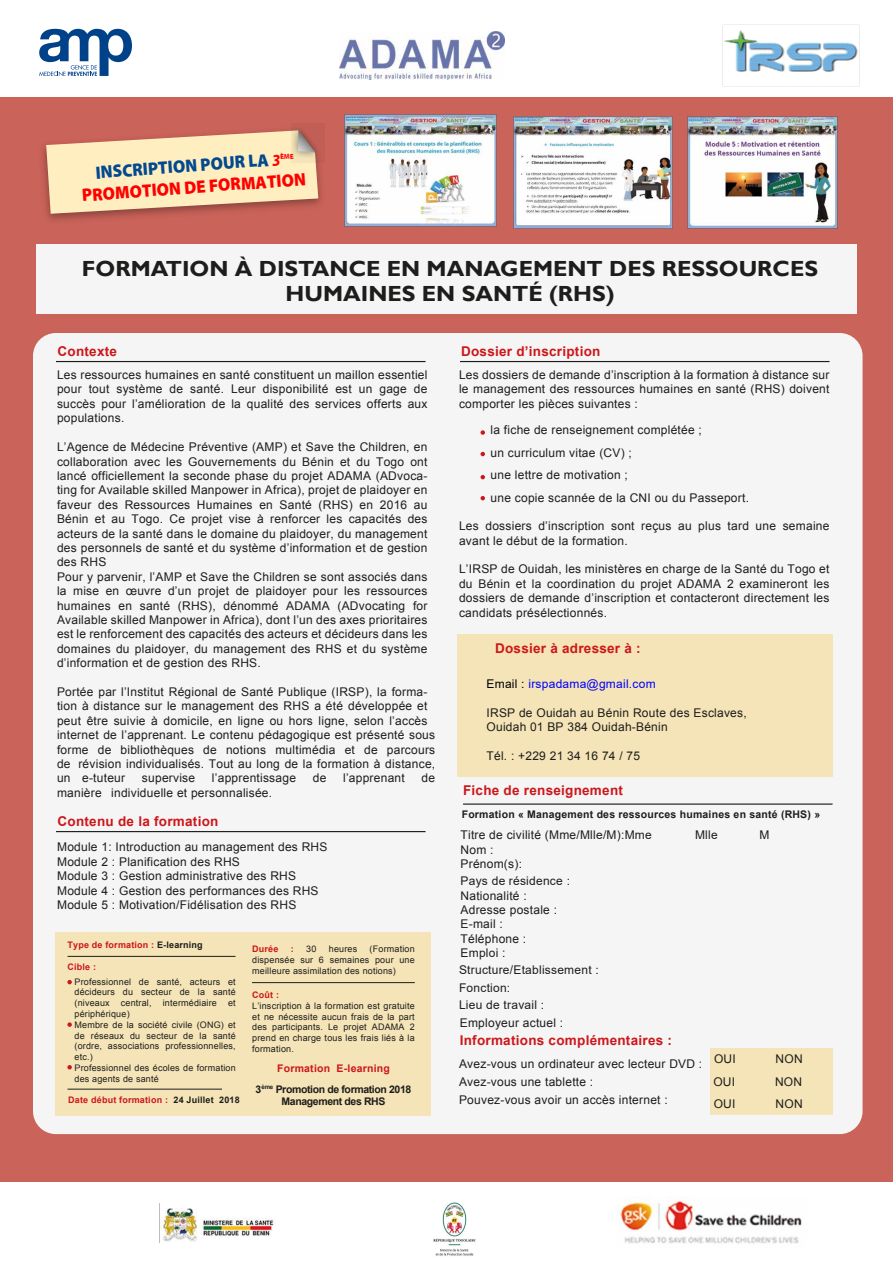
<style>
.page{position:relative;width:893px;height:1263px;background:#fff}
.page>*{position:absolute;margin:0;border:0;box-sizing:border-box;transform-origin:0 0}
.t1{font:700 21.9px/24.8px "Gill Sans";color:#1d1d1b;text-align:center;scale:1.04 1}
.t2{font:900 18px "Myriad Pro";color:#f00;scale:.94 1}
.t3{font:900 18px "Myriad Pro";color:#03498f;scale:.94 1}
.t4{font:700 13.5px "Arial";letter-spacing:.02em;color:#cd171a}
.t5{font:12px/14.4px "Arial";letter-spacing:.02em;color:#1d1d1b}
.t6{font:12px "Arial";letter-spacing:.02em;color:#00f}
.t7{font:700 10.5px/21px "Arial";letter-spacing:-.035em;color:#1d1d1b;text-align:center}
.t8{font:700 10.5px "Arial";letter-spacing:.02em;color:#1d1d1b}
.t9{font:9px/10.8px "Arial";letter-spacing:.02em;color:#1d1d1b;text-align:justify}
.t10{font:700 9px "Arial";letter-spacing:.02em;color:#cd171a}
.s1{font-weight:700;font-style:italic;font-size:16.5px;color:#f00}
.s2{color:#000}
.s3{color:#1d1d1b}
.s4{color:#cd171a}
</style>
<div class="page">
<div style="left:0;top:97px;width:893px;height:1085px;background:#ca6359"></div>
<div style="left:36px;top:245px;width:820px;height:69px;background:#f5f5f6"></div>
<img style="left:687px;top:117px;width:151px;height:111px">
<img style="left:344px;top:115px;width:152px;height:111px">
<img style="left:513px;top:116px;width:159px;height:112px">
<img style="left:43px;top:146px;width:278px;height:75px">
<div style="left:291px;top:124px;width:34px;height:41px;background:#c15f56"></div>
<img style="left:340px;top:31px;width:164px;height:48px">
<img style="left:722px;top:25px;width:138px;height:61px">
<div style="left:33px;top:333px;width:829px;height:801px;background:#f5f5f6;border-radius:23px"></div>
<svg style="left:39px;top:29px;width:93px;height:47px"></svg>
<div style="left:56px;top:931px;width:374px;height:184px;background:#f4e4b8"></div>
<div style="left:458px;top:634px;width:374px;height:143px;background:#f4e4b8"></div>
<svg style="left:67px;top:1065px;width:5px;height:4px"></svg>
<svg style="left:67px;top:1022px;width:5px;height:5px"></svg>
<svg style="left:67px;top:980px;width:5px;height:4px"></svg>
<svg style="left:480px;top:475px;width:5px;height:4px"></svg>
<svg style="left:480px;top:496px;width:5px;height:4px"></svg>
<svg style="left:480px;top:452px;width:5px;height:4px"></svg>
<svg style="left:480px;top:430px;width:5px;height:5px"></svg>
<hr style="left:68px;top:956px;width:167px;height:1px;background:#1d1d1b">
<hr style="left:68px;top:1089px;width:154px;height:1px;background:#1d1d1b">
<hr style="left:252px;top:982px;width:163px;height:1px;background:#1d1d1b">
<hr style="left:463px;top:803px;width:369px;height:2px;background:#1d1d1b">
<hr style="left:56px;top:361px;width:369px;height:1px;background:#1d1d1b">
<hr style="left:56px;top:831px;width:369px;height:1px;background:#1d1d1b">
<hr style="left:460px;top:361px;width:369px;height:1px;background:#1d1d1b">
<div style="left:711px;top:1048px;width:122px;height:66px;background:#f4e4b8"></div>
<img style="left:159px;top:1203px;width:115px;height:39px">
<img style="left:616px;top:1199px;width:186px;height:45px">
<img style="left:433px;top:1202px;width:43px;height:54px">
<svg style="left:46px;top:130px;width:272px;height:84px;background:#f0cfa9"></svg>
<h2 class="t3" style="left:95px;top:162px;width:199px;rotate:-4deg">INSCRIPTION POUR LA <span class="s1">3</span></h2>
<h2 class="t2" style="left:81px;top:185px;width:240px;rotate:-4deg">PROMOTION DE FORMATION</h2>
<h1 class="t1" style="left:82px;top:257px;width:709px">FORMATION À DISTANCE EN MANAGEMENT DES RESSOURCES<br>HUMAINES EN SANTÉ (RHS)</h1>
<p class="t4" style="left:58px;top:343px;width:61px">Contexte</p>
<p class="t4" style="left:461px;top:343px;width:141px">Dossier d’inscription</p>
<p class="t5" style="left:57px;top:368px;width:372px;text-align:justify">Les ressources humaines en santé constituent un maillon essentiel pour tout système de santé. Leur disponibilité est un gage de succès pour l’amélioration de la qualité des services offerts aux populations.</p>
<p class="t5" style="left:57px;top:440px;width:372px">L’Agence de Médecine Préventive (AMP) et Save the Children, en collaboration avec les Gouvernements du Bénin et du Togo ont lancé officiellement la seconde phase du projet ADAMA (ADvoca&shy;ting for Available skilled Manpower in Africa), projet de plaidoyer en faveur des Ressources Humaines en Santé (RHS) en 2016 au Bénin et au Togo. Ce projet vise à renforcer les capacités des acteurs de la santé dans le domaine du plaidoyer, du management des personnels de santé et du système d’information et de gestion des RHS<br>Pour y parvenir, l’AMP et Save the Children se sont associés dans la mise en œuvre d’un projet de plaidoyer pour les ressources humaines en santé (RHS), dénommé ADAMA (ADvocating for Available skilled Manpower in Africa), dont l’un des axes prioritaires est le renforcement des capacités des acteurs et décideurs dans les domaines du plaidoyer, du management des RHS et du système d’information et de gestion des RHS.</p>
<p class="t5" style="left:57px;top:685px;width:380px">Portée par l’Institut Régional de Santé Publique (IRSP), la forma&shy;tion à distance sur le management des RHS a été développée et peut être suivie à domicile, en ligne ou hors ligne, selon l’accès internet de l’apprenant. Le contenu pédagogique est présenté sous forme de bibliothèques de notions multimédia et de parcours de révision individualisés. Tout au long de la formation à distance, un e-tuteur</p>
<p class="t5" style="left:459px;top:368px;width:372px;text-align:justify">Les dossiers de demande d’inscription à la formation à distance sur le management des ressources humaines en santé (RHS) doivent comporter les pièces suivantes :</p>
<p class="t5" style="left:491px;top:419px;width:260px;line-height:22.5px">la fiche de renseignement complétée ;<br>un curriculum vitae (CV) ;<br>une lettre de motivation ;<br>une copie scannée de la CNI ou du Passeport.</p>
<p class="t5" style="left:459px;top:519px;width:372px">Les dossiers d’inscription sont reçus au plus tard une semaine avant le début de la formation.</p>
<p class="t5" style="left:459px;top:562px;width:372px;text-align:justify">L’IRSP de Ouidah, les ministères en charge de la Santé du Togo et du Bénin et la coordination du projet ADAMA 2 examineront les dossiers de demande d’inscription et contacteront directement les candidats présélectionnés.</p>
<p class="t4" style="left:495px;top:639px;width:147px">Dossier à adresser à :</p>
<p class="t6" style="left:486px;top:675px;width:171px"><span class="s2">Email :</span> irspadama@gmail.com</p>
<p class="t5" style="left:486px;top:705px;width:262px">IRSP de Ouidah au Bénin Route des Esclaves,<br>Ouidah 01 BP 384 Ouidah-Bénin</p>
<p class="t5" style="left:486px;top:749px;width:155px">Tél. : +229 21 34 16 74 / 75</p>
<p class="t5" style="left:142px;top:771px;width:55px">supervise</p>
<p class="t5" style="left:212px;top:771px;width:86px">l’apprentissage</p>
<p class="t5" style="left:313px;top:771px;width:15px">de</p>
<p class="t5" style="left:343px;top:771px;width:63px">l’apprenant</p>
<p class="t5" style="left:422px;top:771px;width:15px">de</p>
<p class="t5" style="left:57px;top:785px;width:217px">manière individuelle et personnalisée.</p>
<p class="t4" style="left:58px;top:812px;width:162px">Contenu de la formation</p>
<p class="t4" style="left:463px;top:781px;width:161px">Fiche de renseignement</p>
<p class="t8" style="left:462px;top:807px;width:360px">Formation « Management des ressources humaines en santé (RHS) »</p>
<p class="t5" style="left:460px;top:828px;width:193px">Titre de civilité (Mme/Mlle/M):Mme</p>
<p class="t5" style="left:695px;top:828px;width:24px">Mlle</p>
<p class="t5" style="left:759px;top:828px;width:11px">M</p>
<p class="t5" style="left:460px;top:842px;width:63px">Nom :<br>Prénom(s):</p>
<p class="t5" style="left:460px;top:874px;width:111px">Pays de résidence :<br>Nationalité :<br>Adresse postale :<br>E-mail :<br>Téléphone :<br>Emploi :</p>
<p class="t5" style="left:459px;top:961px;width:141px;line-height:17.4px">Structure/Etablissement :<br>Fonction:<br>Lieu de travail :<br>Employeur actuel :</p>
<p class="t4" style="left:460px;top:1031px;width:214px">Informations complémentaires :</p>
<p class="t5" style="left:57px;top:840px;width:272px">Module 1: Introduction au management des RHS Module 2 : Planification des RHS<br>Module 3 : Gestion administrative des RHS Module 4 : Gestion des performances des RHS Module 5 : Motivation/Fidélisation des RHS</p>
<p class="t10" style="left:68px;top:939px;width:137px">Type de formation : <span class="s3">E-learning</span></p>
<p class="t9" style="left:252px;top:944px;width:164px;text-indent:117px">(Formation dispensée sur 6 semaines pour une meilleure assimilation des notions)</p>
<p class="t10" style="left:252px;top:989px;width:28px">Coût :</p>
<p class="t9" style="left:252px;top:1000px;width:164px">L’inscription à la formation est gratuite et ne nécessite aucun frais de la part des participants. Le projet ADAMA 2 prend en charge tous les frais liés à la formation.</p>
<p class="t7" style="left:256px;top:1058px;width:157px"><span class="s4">Formation E-learning<br></span>3<sup>ème</sup> Promotion de formation 2018</p>
<p class="t7" style="left:281px;top:1091px;width:106px">Management des RHS</p>
<p class="t10" style="left:252px;top:943px;width:28px">Durée</p>
<p class="t10" style="left:291px;top:943px;width:4px">:</p>
<p class="t9" style="left:306px;top:944px;width:12px">30</p>
<p class="t9" style="left:329px;top:944px;width:30px">heures</p>
<p class="t10" style="left:68px;top:961px;width:30px">Cible :</p>
<p class="t9" style="left:74px;top:976px;width:163px;text-align:left">Professionnel de santé, acteurs et décideurs du secteur de la santé (niveaux central, intermédiaire et périphérique)<br>Membre de la société civile (ONG) et de réseaux du secteur de la santé (ordre, associations professionnelles, etc.)<br>Professionnel des écoles de formation des agents de santé</p>
<p class="t5" style="left:459px;top:1056px;width:278px">Avez-vous un ordinateur avec lecteur DVD : OUI</p>
<p class="t5" style="left:775px;top:1052px;width:29px">NON</p>
<p class="t5" style="left:459px;top:1074px;width:136px">Avez-vous une tablette :</p>
<p class="t5" style="left:713px;top:1074px;width:23px">OUI</p>
<p class="t5" style="left:775px;top:1074px;width:29px">NON</p>
<p class="t5" style="left:459px;top:1092px;width:210px">Pouvez-vous avoir un accès internet :</p>
<p class="t10" style="left:68px;top:1094px;width:173px">Date début formation : <span class="s3">24 Juillet 2018</span></p>
<p class="t5" style="left:714px;top:1097px;width:23px">OUI</p>
<p class="t5" style="left:776px;top:1097px;width:29px">NON</p>
</div>
